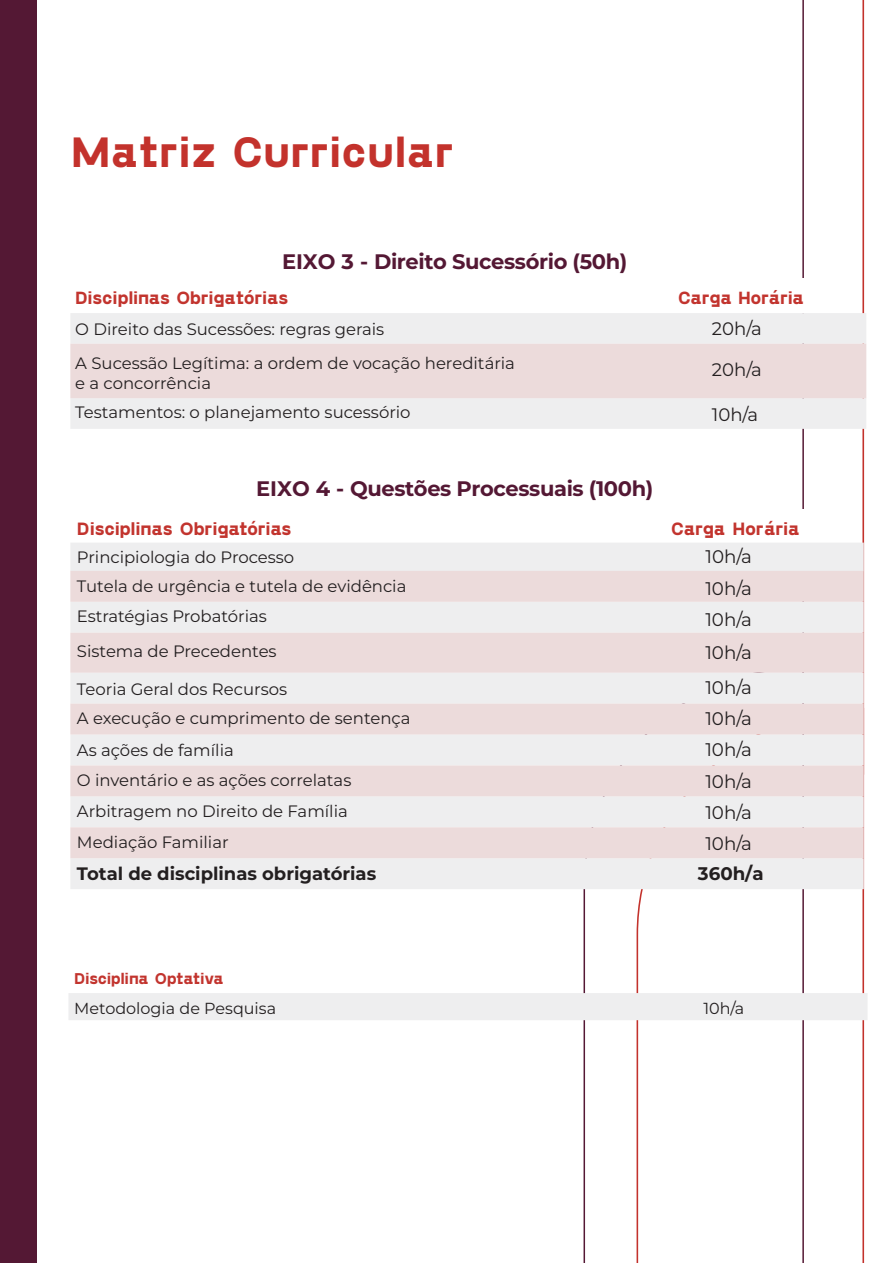
<style>
.page{position:relative;width:893px;height:1263px;background:#fff}
.page>*{position:absolute;margin:0;border:0;box-sizing:border-box;transform-origin:0 0}
.t1{font:700 43.5px "PP Gosha Sans";color:#c3322c}
.t2{font:700 21px "Montserrat";letter-spacing:-.02em;color:#541834}
.t3{font:18.3px/31.2px "Montserrat";color:#231f20;text-align:justify}
.t4{font:700 18.3px "PP Gosha Sans";letter-spacing:-.02em;color:#c2342e}
.t5{font:700 18.3px "Montserrat";color:#231f20}
.t6{font:700 18.15px "PP Gosha Sans";letter-spacing:-.02em;color:#c2342e}
.t7{font:18.15px "Montserrat";color:#231f20}
.t8{font:700 18px "Montserrat";color:#231f20}
.t9{font:16.5px/30.5px "Montserrat";color:#231f20}
.t10{font:16.05px "Montserrat";color:#231f20}
.t11{font:700 16.05px "PP Gosha Sans";letter-spacing:-.025em;color:#c2342e}
</style>
<div class="page">
<svg style="left:583px;top:889px;width:3px;height:374px"></svg>
<hr style="left:802px;top:0;width:2px;height:732px;background:#541834">
<svg style="left:636px;top:709px;width:229px;height:554px"></svg>
<hr style="left:862px;top:0;width:2px;height:775px;background:#c3322c">
<div style="left:0;top:0;width:36px;height:1263px;background:#541834"></div>
<div style="left:667px;top:509px;width:161px;height:34px;background:#fff"></div>
<div style="left:635px;top:278px;width:209px;height:34px;background:#fff"></div>
<div style="left:70px;top:313px;width:796px;height:116px;background:#eeeeef"></div>
<div style="left:70px;top:344px;width:796px;height:54px;background:#ecdbdb"></div>
<div style="left:70px;top:543px;width:794px;height:346px;background:#eeeeef"></div>
<svg style="left:70px;top:571px;width:794px;height:287px;fill:#ecdbdb"></svg>
<div style="left:69px;top:993px;width:798px;height:27px;background:#eeeeef"></div>
<h1 class="t1" style="left:71px;top:122px;width:385px">Matriz Curricular</h1>
<p class="t2" style="left:282px;top:247px;width:347px">EIXO 3 - Direito Sucessório (50h)</p>
<p class="t6" style="left:75px;top:285px;width:215px">Disciplinas Obrigatórias</p>
<p class="t6" style="left:678px;top:285px;width:128px">Carga Horária</p>
<p class="t9" style="left:75px;top:312px;width:441px;line-height:34px">O Direito das Sucessões: regras gerais<br>A Sucessão Legítima: a ordem de vocação hereditária</p>
<p class="t9" style="left:75px;top:368px;width:337px;line-height:29.4px">e a concorrência<br>Testamentos: o planejamento sucessório</p>
<p class="t7" style="left:712px;top:317px;width:51px">20h/a</p>
<p class="t7" style="left:712px;top:358px;width:51px">20h/a</p>
<p class="t7" style="left:712px;top:403px;width:48px">10h/a</p>
<p class="t2" style="left:256px;top:474px;width:399px">EIXO 4 - Questões Processuais (100h)</p>
<p class="t4" style="left:77px;top:516px;width:216px">Disciplinas Obrigatórias</p>
<p class="t4" style="left:671px;top:516px;width:130px">Carga Horária</p>
<p class="t9" style="left:77px;top:541px;width:219px">Principiologia do Processo</p>
<p class="t3" style="left:705px;top:540px;width:48px">10h/a</p>
<p class="t9" style="left:77px;top:570px;width:331px">Tutela de urgência e tutela de evidência</p>
<p class="t3" style="left:705px;top:572px;width:48px">10h/a</p>
<p class="t9" style="left:77px;top:601px;width:191px">Estratégias Probatórias</p>
<p class="t3" style="left:705px;top:602px;width:48px;line-height:34.2px">10h/a 10h/a 10h/a</p>
<p class="t9" style="left:77px;top:635px;width:201px">Sistema de Precedentes</p>
<p class="t9" style="left:77px;top:674px;width:335px;line-height:29px">Teoria Geral dos Recursos<br>A execução e cumprimento de sentença</p>
<p class="t3" style="left:705px;top:703px;width:48px">10h/a</p>
<p class="t9" style="left:77px;top:735px;width:276px">As ações de família<br>O inventário e as ações correlatas<br>Arbitragem no Direito de Família<br>Mediação Familiar</p>
<p class="t3" style="left:705px;top:734px;width:48px">10h/a 10h/a 10h/a 10h/a</p>
<p class="t8" style="left:77px;top:862px;width:301px">Total de disciplinas obrigatórias</p>
<p class="t5" style="left:698px;top:862px;width:67px">360h/a</p>
<p class="t11" style="left:74px;top:967px;width:151px">Disciplina Optativa</p>
<p class="t10" style="left:74px;top:998px;width:203px">Metodologia de Pesquisa</p>
<p class="t10" style="left:703px;top:998px;width:42px">10h/a</p>
</div>
